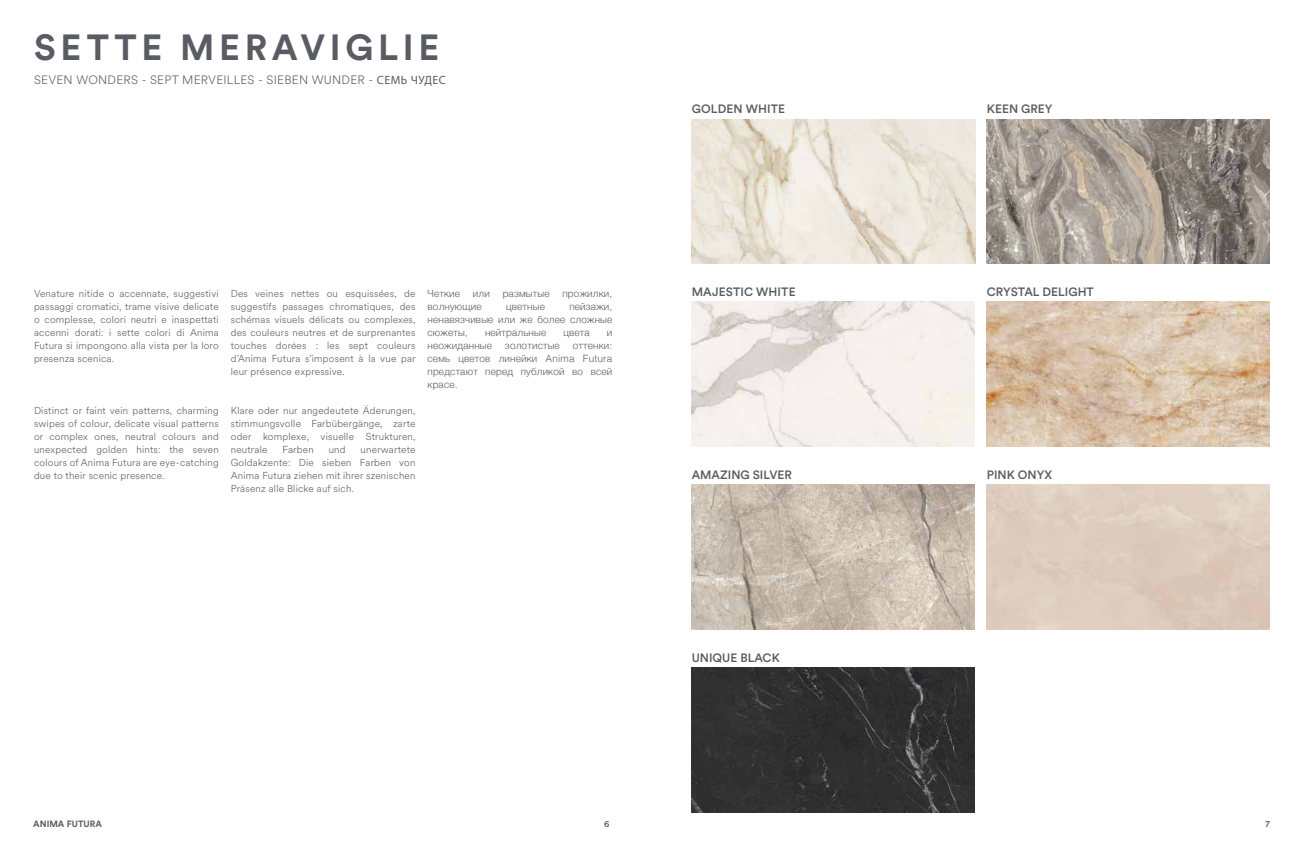
<style>
.page{position:relative;width:1304px;height:851px;background:#fff}
.page>*{position:absolute;margin:0;border:0;box-sizing:border-box;transform-origin:0 0}
.t1{font:700 36px "Circular Std";letter-spacing:.13em;color:#595c62}
.t2{font:500 12px "Circular Std";color:#595c62}
.t3{font:300 12px "Circular Spotify Text";letter-spacing:.02em;color:#595c62}
.t4{font:300 10px/13px "Circular Spotify Text";letter-spacing:.02em;color:#595c62;text-align:justify}
.t5{font:300 10px/13px "Helvetica";letter-spacing:.02em;color:#595c62;text-align:justify}
.t6{font:700 9px "Circular Std";color:#595c62}
.t7{font:500 9px "Circular Std";color:#595c62}
.s1{font-family:"Myriad Pro";font-weight:400}
</style>
<div class="page">
<img style="left:987px;top:119px;width:283px;height:145px">
<img style="left:692px;top:484px;width:283px;height:145px">
<img style="left:692px;top:667px;width:283px;height:144px">
<img style="left:987px;top:302px;width:283px;height:144px">
<img style="left:692px;top:302px;width:283px;height:144px">
<img style="left:692px;top:119px;width:284px;height:145px">
<h1 class="t1" style="left:34px;top:24px;width:407px">SETTE MERAVIGLIE</h1>
<p class="t3" style="left:34px;top:71px;width:413px">SEVEN WONDERS - SEPT MERVEILLES - SIEBEN WUNDER - <span class="s1">СЕМЬ ЧУДЕС</span></p>
<p class="t4" style="left:34px;top:287px;width:186px">Venature nitide o accennate, suggestivi passaggi cromatici, trame visive delicate o complesse, colori neutri e inaspettati accenni dorati: i sette colori di Anima Futura si impongono alla vista per la loro presenza scenica.</p>
<p class="t4" style="left:34px;top:404px;width:186px">Distinct or faint vein patterns, charming swipes of colour, delicate visual patterns or complex ones, neutral colours and unexpected golden hints: the seven colours of Anima Futura are eye-catching due to their scenic presence.</p>
<p class="t4" style="left:231px;top:287px;width:186px">Des veines nettes ou esquissées, de suggestifs passages chromatiques, des schémas visuels délicats ou complexes, des couleurs neutres et de surprenantes touches dorées : les sept couleurs d’Anima Futura s’imposent à la vue par leur présence expressive.</p>
<p class="t4" style="left:231px;top:404px;width:186px">Klare oder nur angedeutete Äderungen, stimmungsvolle Farbübergänge, zarte oder komplexe, visuelle Strukturen, neutrale</p>
<p class="t4" style="left:282px;top:443px;width:33px">Farben</p>
<p class="t4" style="left:329px;top:443px;width:18px">und</p>
<p class="t4" style="left:231px;top:443px;width:186px;text-indent:130px">unerwartete Goldakzente: Die sieben Farben von Anima Futura ziehen mit ihrer szenischen Präsenz alle Blicke auf sich.</p>
<p class="t5" style="left:428px;top:286px;width:34px">Четкие</p>
<p class="t5" style="left:473px;top:286px;width:18px">или</p>
<p class="t5" style="left:503px;top:286px;width:48px">размытые</p>
<p class="t5" style="left:562px;top:286px;width:51px">прожилки,</p>
<p class="t5" style="left:428px;top:299px;width:56px">волнующие</p>
<p class="t5" style="left:506px;top:299px;width:40px">цветные</p>
<p class="t5" style="left:428px;top:299px;width:186px;text-indent:142px">пейзажи, ненавязчивые или же более сложные сюжеты,</p>
<p class="t5" style="left:485px;top:325px;width:63px">нейтральные</p>
<p class="t5" style="left:563px;top:325px;width:28px">цвета</p>
<p class="t5" style="left:607px;top:325px;width:7px">и</p>
<p class="t5" style="left:428px;top:338px;width:66px">неожиданные</p>
<p class="t5" style="left:505px;top:338px;width:56px">золотистые</p>
<p class="t5" style="left:428px;top:338px;width:186px;text-indent:145px">оттенки: семь цветов линейки Anima Futura предстают перед публикой во всей красе.</p>
<p class="t2" style="left:692px;top:102px;width:95px">GOLDEN WHITE</p>
<p class="t2" style="left:987px;top:102px;width:67px">KEEN GREY</p>
<p class="t2" style="left:692px;top:284px;width:105px">MAJESTIC WHITE</p>
<p class="t2" style="left:987px;top:284px;width:109px">CRYSTAL DELIGHT</p>
<p class="t2" style="left:692px;top:467px;width:102px">AMAZING SILVER</p>
<p class="t2" style="left:987px;top:467px;width:67px">PINK ONYX</p>
<p class="t2" style="left:692px;top:650px;width:90px">UNIQUE BLACK</p>
<p class="t6" style="left:33px;top:818px;width:70px">ANIMA FUTURA</p>
<p class="t7" style="left:604px;top:818px;width:7px">6</p>
<p class="t7" style="left:1265px;top:818px;width:6px">7</p>
</div>
